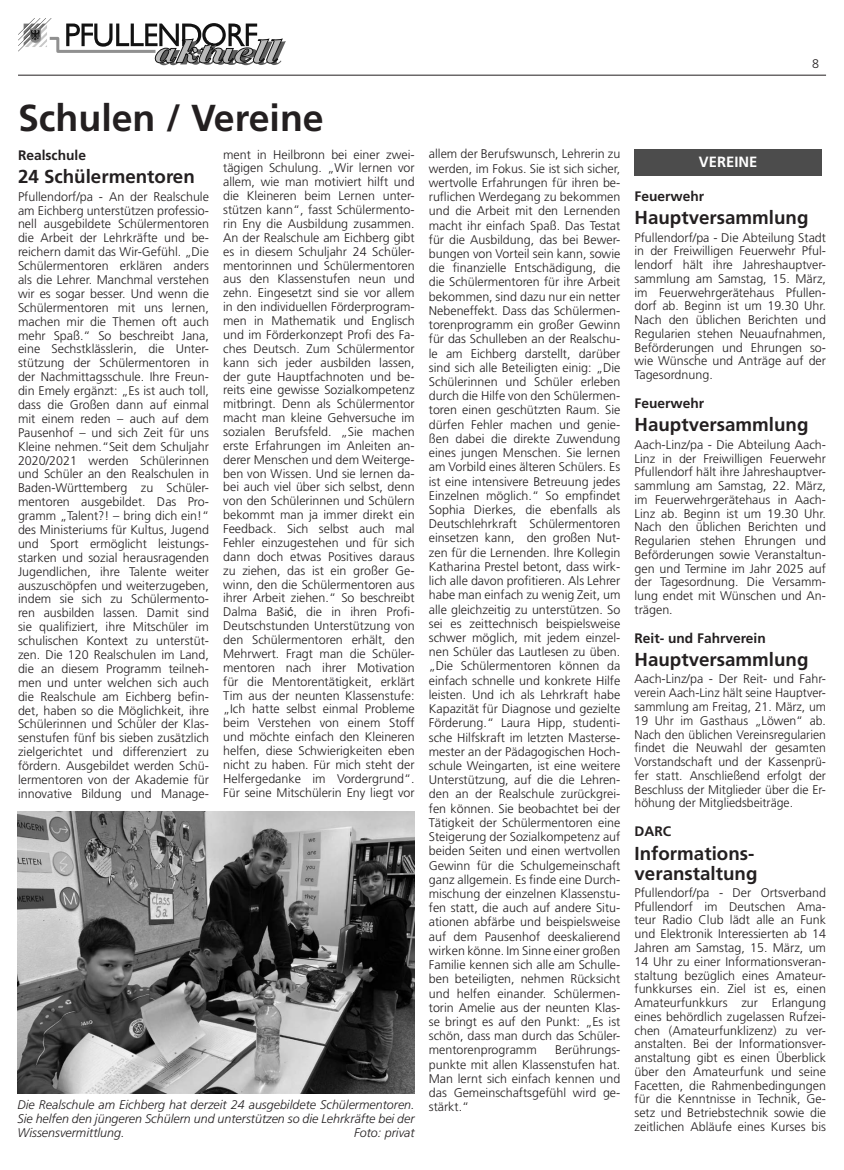
<style>
.page{position:relative;width:844px;height:1170px;background:#fff}
.page>*{position:absolute;margin:0;border:0;box-sizing:border-box;transform-origin:0 0}
.t1{font:700 37.5px "Frutiger LT Std";color:#231f20}
.t2{font:700 18.75px/20px "Frutiger LT Std";color:#231f20}
.t3{font:700 14.88px "Frutiger LT Std";color:#fff}
.t4{font:700 13.75px "Frutiger LT Std";color:#231f20}
.t5{font:300 12.5px/13.9px "Frutiger LT Std";color:#231f20;text-align:justify}
.t6{font:italic 300 12.5px/13.8px "Frutiger LT Std";color:#231f20;text-align:justify}
.s1{font-family:"Arial";font-weight:400}
</style>
<div class="page">
<hr style="left:18px;top:75px;width:808px;height:1px;background:#231f20">
<svg style="left:18px;top:18px;width:268px;height:47px"></svg>
<div style="left:634px;top:149px;width:188px;height:26px;background:#4c4c4c"></div>
<img style="left:18px;top:811px;width:397px;height:282px">
<h1 class="t1" style="left:18px;top:96px;width:307px">Schulen / Vereine</h1>
<p class="t5" style="left:223px;top:147px;width:193px">ment in Heilbronn bei einer zwei&shy;tägigen Schulung. „Wir lernen vor allem, wie man motiviert hilft und die Kleineren beim Lernen unter&shy;stützen kann“, fasst Schülermento&shy;rin Eny die Ausbildung zusammen.<br>An der Realschule am Eichberg gibt es in diesem Schuljahr 24 Schüler&shy;mentorinnen und Schülermentoren aus den Klassenstufen neun und zehn. Eingesetzt sind sie vor allem in den individuellen Förderprogram&shy;men in Mathematik und Englisch und im Förderkonzept Profi des Fa&shy;ches Deutsch. Zum Schülermentor kann sich jeder ausbilden lassen, der gute Hauptfachnoten und be&shy;reits eine gewisse Sozialkompetenz mitbringt. Denn als Schülermentor macht man kleine Gehversuche im sozialen Berufsfeld. „Sie machen erste Erfahrungen im Anleiten an&shy;derer Menschen und dem Weiterge&shy;ben von Wissen. Und sie lernen da&shy;bei auch viel über sich selbst, denn von den Schülerinnen und Schülern bekommt man ja immer direkt ein Feedback. Sich selbst auch mal Fehler einzugestehen und für sich dann doch etwas Positives daraus zu ziehen, das ist ein großer Ge&shy;winn, den die Schülermentoren aus ihrer Arbeit ziehen.“ So beschreibt Dalma Baši<span class="s1">ć,</span> die in ihren Profi-Deutschstunden Unterstützung von den Schülermentoren erhält, den Mehrwert. Fragt man die Schüler&shy;mentoren nach ihrer Motivation für die Mentorentätigkeit, erklärt Tim aus der neunten Klassenstufe: „Ich hatte selbst einmal Probleme beim Verstehen von einem Stoff und möchte einfach den Kleineren helfen, diese Schwierigkeiten eben nicht zu haben. Für mich steht der Helfergedanke im Vordergrund“.<br>Für seine Mitschülerin Eny liegt vor</p>
<p class="t5" style="left:429px;top:147px;width:193px;line-height:14.2px">allem der Berufswunsch, Lehrerin zu werden, im Fokus. Sie ist sich sicher, wertvolle Erfahrungen für ihren be&shy;ruflichen Werdegang zu bekommen und die Arbeit mit den Lernenden macht ihr einfach Spaß. Das Testat für die Ausbildung, das bei Bewer&shy;bungen von Vorteil sein kann, sowie die finanzielle Entschädigung, die die Schülermentoren für ihre Arbeit bekommen, sind dazu nur ein netter Nebeneffekt. Dass das Schülermen&shy;torenprogramm ein großer Gewinn für das Schulleben an der Realschu&shy;le am Eichberg darstellt, darüber sind sich alle Beteiligten einig: „Die Schülerinnen und Schüler erleben durch die Hilfe von den Schülermen&shy;toren einen geschützten Raum. Sie dürfen Fehler machen und genie&shy;ßen dabei die direkte Zuwendung eines jungen Menschen. Sie lernen am Vorbild eines älteren Schülers. Es ist eine intensivere Betreuung jedes Einzelnen möglich.“ So empfindet Sophia Dierkes, die ebenfalls als Deutschlehrkraft Schülermentoren einsetzen kann, den großen Nut&shy;zen für die Lernenden. Ihre Kollegin Katharina Prestel betont, dass wirk&shy;lich alle davon profitieren. Als Lehrer habe man einfach zu wenig Zeit, um alle gleichzeitig zu unterstützen. So sei es zeittechnisch beispielsweise schwer möglich, mit jedem einzel&shy;nen Schüler das Lautlesen zu üben. „Die Schülermentoren können da einfach schnelle und konkrete Hilfe leisten. Und ich als Lehrkraft habe Kapazität für Diagnose und gezielte Förderung.“ Laura Hipp, studenti&shy;sche Hilfskraft im letzten Masterse&shy;mester an der Pädagogischen Hoch&shy;schule Weingarten, ist eine weitere Unterstützung, auf die die Lehren&shy;den an der Realschule zurückgrei&shy;fen können. Sie beobachtet bei der Tätigkeit der Schülermentoren eine Steigerung der Sozialkompetenz auf beiden Seiten und einen wertvollen Gewinn für die Schulgemeinschaft ganz allgemein. Es finde eine Durch&shy;mischung der einzelnen Klassenstu&shy;fen statt, die auch auf andere Situ&shy;ationen abfärbe und beispielsweise auf dem Pausenhof deeskalierend wirken könne. Im Sinne einer großen Familie kennen sich alle am Schulle&shy;ben beteiligten, nehmen Rücksicht und helfen einander. Schülermen&shy;torin Amelie aus der neunten Klas&shy;se bringt es auf den Punkt: „Es ist schön, dass man durch das Schüler&shy;mentorenprogramm</p>
<p class="t4" style="left:18px;top:147px;width:69px">Realschule</p>
<h2 class="t2" style="left:18px;top:167px;width:178px">24 Schülermentoren</h2>
<p class="t5" style="left:18px;top:189px;width:192px">Pfullendorf/pa - An der Realschule am Eichberg unterstützen professio&shy;nell ausgebildete Schülermentoren die Arbeit der Lehrkräfte und be&shy;reichern damit das Wir-Gefühl. „Die Schülermentoren erklären anders als die Lehrer. Manchmal verstehen wir es sogar besser. Und wenn die Schülermentoren mit uns lernen, machen mir die Themen oft auch mehr Spaß.“ So beschreibt Jana, eine Sechstklässlerin, die Unter&shy;stützung der Schülermentoren in der Nachmittagsschule. Ihre Freun&shy;din Emely ergänzt: „Es ist auch toll, dass die Großen dann auf einmal mit einem reden – auch auf dem Pausenhof – und sich Zeit für uns Kleine nehmen.“Seit dem Schuljahr 2020/2021 werden Schülerinnen und Schüler an den Realschulen in Baden-Württemberg zu Schüler&shy;mentoren ausgebildet. Das Pro&shy;gramm „Talent?! – bring dich ein!“ des Ministeriums für Kultus, Jugend und Sport ermöglicht leistungs&shy;starken und sozial herausragenden Jugendlichen, ihre Talente weiter auszuschöpfen und weiterzugeben, indem sie sich zu Schülermento&shy;ren ausbilden lassen. Damit sind sie qualifiziert, ihre Mitschüler im schulischen Kontext zu unterstüt&shy;zen. Die 120 Realschulen im Land, die an diesem Programm teilneh&shy;men und unter welchen sich auch die Realschule am Eichberg befin&shy;det, haben so die Möglichkeit, ihre Schülerinnen und Schüler der Klas&shy;senstufen fünf bis sieben zusätzlich zielgerichtet und differenziert zu fördern. Ausgebildet werden Schü&shy;lermentoren von der Akademie für innovative Bildung und Manage-</p>
<p class="t5" style="left:429px;top:1042px;width:193px;line-height:14.2px;text-indent:126px">Berührungs&shy;punkte mit allen Klassenstufen hat.<br>Man lernt sich einfach kennen und das Gemeinschaftsgefühl wird ge&shy;stärkt.“</p>
<p class="t6" style="left:18px;top:1097px;width:399px">Die Realschule am Eichberg hat derzeit 24 ausgebildete Schülermentoren.<br>Sie helfen den jüngeren Schülern und unterstützen so die Lehrkräfte bei der Wissensvermittlung.</p>
<p class="t6" style="left:354px;top:1125px;width:62px">Foto: privat</p>
<p class="t5" style="left:812px;top:56px;width:8px">8</p>
<p class="t3" style="left:699px;top:153px;width:60px">VEREINE</p>
<p class="t4" style="left:634px;top:188px;width:71px">Feuerwehr</p>
<h2 class="t2" style="left:634px;top:208px;width:175px">Hauptversammlung</h2>
<p class="t5" style="left:634px;top:230px;width:193px">Pfullendorf/pa - Die Abteilung Stadt in der Freiwilligen Feuerwehr Pful&shy;lendorf hält ihre Jahreshauptver&shy;sammlung am Samstag, 15. März, im Feuerwehrgerätehaus Pfullen&shy;dorf ab. Beginn ist um 19.30 Uhr.<br>Nach den üblichen Berichten und Regularien stehen Neuaufnahmen, Beförderungen und Ehrungen so&shy;wie Wünsche und Anträge auf der Tagesordnung.</p>
<p class="t4" style="left:634px;top:395px;width:71px">Feuerwehr</p>
<h2 class="t2" style="left:634px;top:415px;width:175px">Hauptversammlung</h2>
<p class="t5" style="left:634px;top:437px;width:193px">Aach-Linz/pa - Die Abteilung Aach-Linz in der Freiwilligen Feuerwehr Pfullendorf hält ihre Jahreshauptver&shy;sammlung am Samstag, 22. März, im Feuerwehrgerätehaus in Aach-Linz ab. Beginn ist um 19.30 Uhr.<br>Nach den üblichen Berichten und Regularien stehen Ehrungen und Beförderungen sowie Veranstaltun&shy;gen und Termine im Jahr 2025 auf der Tagesordnung. Die Versamm&shy;lung endet mit Wünschen und An&shy;trägen.</p>
<p class="t4" style="left:634px;top:629px;width:133px">Reit- und Fahrverein</p>
<h2 class="t2" style="left:634px;top:649px;width:175px">Hauptversammlung</h2>
<p class="t5" style="left:634px;top:672px;width:193px">Aach-Linz/pa - Der Reit- und Fahr&shy;verein Aach-Linz hält seine Hauptver&shy;sammlung am Freitag, 21. März, um 19 Uhr im Gasthaus „Löwen“ ab.<br>Nach den üblichen Vereinsregularien findet die Neuwahl der gesamten Vorstandschaft und der Kassenprü&shy;fer statt. Anschließend erfolgt der Beschluss der Mitglieder über die Er&shy;höhung der Mitgliedsbeiträge.</p>
<p class="t4" style="left:634px;top:823px;width:38px">DARC</p>
<h2 class="t2" style="left:634px;top:843px;width:124px">Informations&shy;veranstaltung</h2>
<p class="t5" style="left:634px;top:885px;width:193px">Pfullendorf/pa - Der Ortsverband Pfullendorf im Deutschen Ama&shy;teur Radio Club lädt alle an Funk und Elektronik Interessierten ab 14<br>Jahren am Samstag, 15. März, um 14 Uhr zu einer Informationsveran&shy;staltung bezüglich eines Amateur&shy;funkkurses ein. Ziel ist es, einen Amateurfunkkurs zur Erlangung eines behördlich zugelassen Rufzei&shy;chen (Amateurfunklizenz) zu ver&shy;anstalten. Bei der Informationsver&shy;anstaltung gibt es einen Überblick über den Amateurfunk und seine Facetten, die Rahmenbedingungen für die Kenntnisse in Technik, Ge&shy;setz und Betriebstechnik sowie die zeitlichen Abläufe eines Kurses bis</p>
</div>
